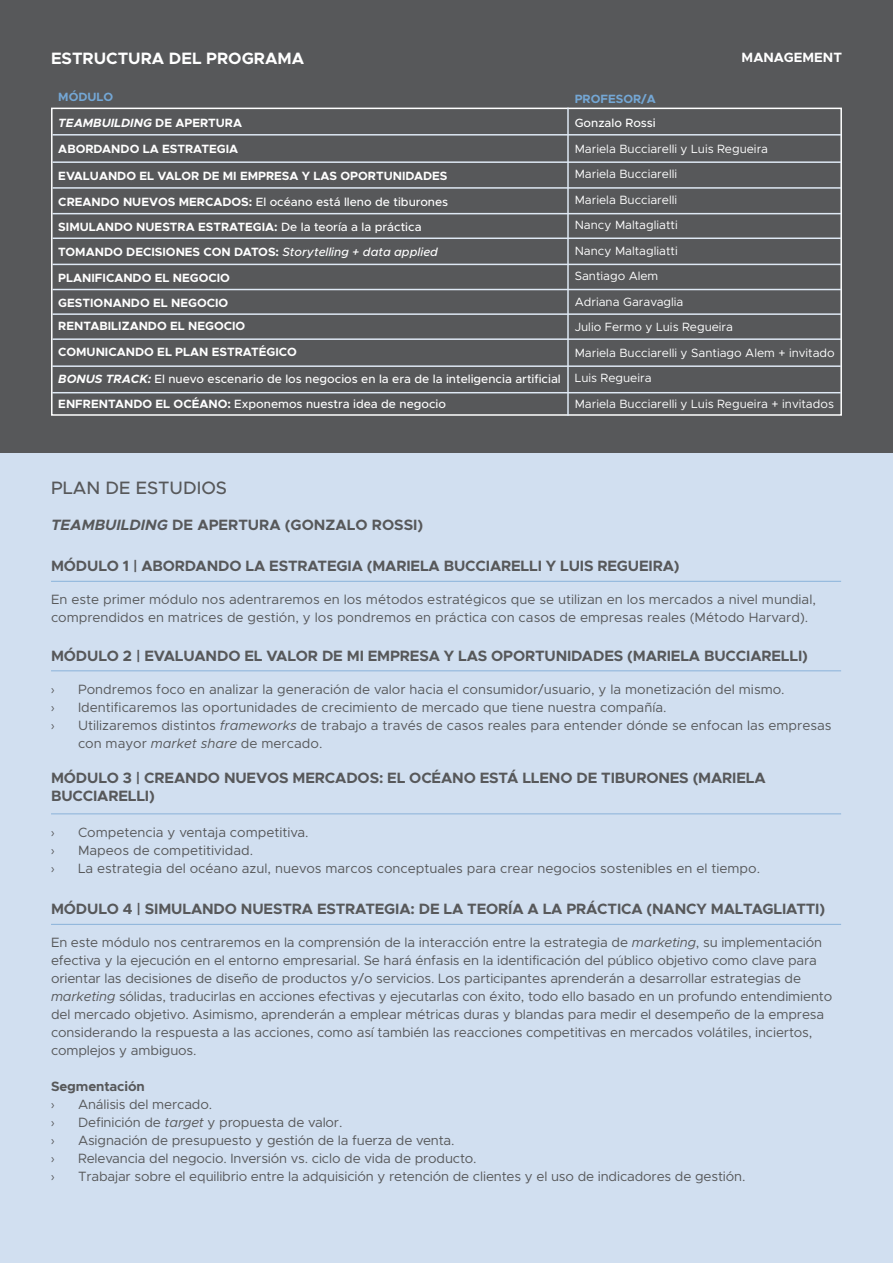
<style>
.page{position:relative;width:893px;height:1263px;background:#d1dff0}
.page>*{position:absolute;margin:0;border:0;box-sizing:border-box;transform-origin:0 0}
.t1{font:500 18px "Metropolis";color:#57585a}
.t2{font:700 16.5px "Metropolis";color:#fff}
.t3{font:700 15px "Metropolis";letter-spacing:-.01em;color:#57585a}
.t4{font:13.5px/18px "Metropolis";letter-spacing:-.01em;color:#57585a}
.t5{font:700 13.5px "Metropolis";letter-spacing:-.01em;color:#57585a}
.t6{font:13.5px "Myriad Pro";color:#57585a}
.t7{font:700 13.5px "Metropolis";color:#fff}
.t8{font:700 12px "Metropolis";color:#fff}
.t9{font:12px "Metropolis";color:#fff}
.t10{font:500 12px "Metropolis";color:#fff}
.t11{font:italic 700 12px "Metropolis";color:#fff}
.t12{font:700 12px "Metropolis";color:#74a7d5}
.s1{font-style:normal}
.s2{font-weight:700}
.s3{font-weight:500}
.s4{font-weight:500;font-style:italic}
.s5{font-weight:700;font-style:italic}
.s6{font-style:italic}
</style>
<div class="page">
<div style="left:0;top:0;width:893px;height:452px;background:#57585a"></div>
<div style="left:51px;top:108px;width:791px;height:308px;border:2px solid #fff"></div>
<hr style="left:51px;top:581px;width:790px;height:1px;background:#8eb5db">
<hr style="left:51px;top:670px;width:790px;height:1px;background:#8eb5db">
<hr style="left:51px;top:813px;width:790px;height:1px;background:#8eb5db">
<hr style="left:51px;top:924px;width:790px;height:1px;background:#8eb5db">
<hr style="left:53px;top:134px;width:788px;height:2px;background:#dfe9f5">
<hr style="left:53px;top:161px;width:788px;height:2px;background:#dfe9f5">
<hr style="left:53px;top:187px;width:788px;height:2px;background:#dfe9f5">
<hr style="left:53px;top:238px;width:788px;height:1px;background:#dfe9f5">
<hr style="left:53px;top:313px;width:788px;height:2px;background:#dfe9f5">
<hr style="left:52px;top:365px;width:789px;height:2px;background:#dfe9f5">
<hr style="left:52px;top:392px;width:789px;height:1px;background:#dfe9f5">
<hr style="left:53px;top:213px;width:788px;height:1px;background:#dfe9f5">
<hr style="left:53px;top:289px;width:788px;height:1px;background:#dfe9f5">
<hr style="left:53px;top:338px;width:788px;height:2px;background:#dfe9f5">
<hr style="left:53px;top:264px;width:788px;height:1px;background:#dfe9f5">
<hr style="left:567px;top:108px;width:2px;height:308px;background:#dfe9f5">
<p class="t2" style="left:51px;top:48px;width:255px">ESTRUCTURA DEL PROGRAMA</p>
<p class="t7" style="left:742px;top:49px;width:102px">MANAGEMENT</p>
<p class="t12" style="left:58px;top:89px;width:57px">MÓDULO</p>
<p class="t12" style="left:575px;top:91px;width:83px">PROFESOR/A</p>
<p class="t11" style="left:58px;top:115px;width:185px">TEAMBUILDING <span class="s1">DE APERTURA</span></p>
<p class="t8" style="left:58px;top:141px;width:181px">ABORDANDO LA ESTRATEGIA</p>
<p class="t8" style="left:58px;top:168px;width:391px">EVALUANDO EL VALOR DE MI EMPRESA Y LAS OPORTUNIDADES</p>
<p class="t10" style="left:58px;top:194px;width:391px"><span class="s2">CREANDO NUEVOS MERCADOS:</span> El océano está lleno de tiburones</p>
<p class="t8" style="left:58px;top:219px;width:365px">SIMULANDO NUESTRA ESTRATEGIA: <span class="s3">De la teoría a la práctica</span></p>
<p class="t8" style="left:58px;top:244px;width:381px">TOMANDO DECISIONES CON DATOS: <span class="s4">Storytelling + data applied</span></p>
<p class="t8" style="left:58px;top:270px;width:173px">PLANIFICANDO EL NEGOCIO</p>
<p class="t8" style="left:58px;top:295px;width:172px">GESTIONANDO EL NEGOCIO</p>
<p class="t8" style="left:58px;top:318px;width:189px">RENTABILIZANDO EL NEGOCIO</p>
<p class="t10" style="left:575px;top:115px;width:83px">Gonzalo Rossi</p>
<p class="t9" style="left:575px;top:141px;width:195px">Mariela Bucciarelli y Luis Regueira</p>
<p class="t9" style="left:575px;top:167px;width:104px">Mariela Bucciarelli</p>
<p class="t9" style="left:575px;top:192px;width:104px">Mariela Bucciarelli</p>
<p class="t9" style="left:575px;top:218px;width:104px">Nancy Maltagliatti</p>
<p class="t9" style="left:575px;top:243px;width:104px">Nancy Maltagliatti</p>
<p class="t9" style="left:575px;top:269px;width:85px">Santiago Alem</p>
<p class="t9" style="left:575px;top:294px;width:110px">Adriana Garavaglia</p>
<p class="t9" style="left:575px;top:320px;width:160px">Julio Fermo y Luis Regueira</p>
<p class="t9" style="left:575px;top:345px;width:262px">Mariela Bucciarelli y Santiago Alem + invitado</p>
<p class="t9" style="left:575px;top:371px;width:78px">Luis Regueira</p>
<p class="t9" style="left:575px;top:396px;width:261px">Mariela Bucciarelli y Luis Regueira + invitados</p>
<p class="t8" style="left:58px;top:344px;width:240px">COMUNICANDO EL PLAN ESTRATÉGICO</p>
<p class="t10" style="left:58px;top:372px;width:504px"><span class="s5">BONUS TRACK:</span> El nuevo escenario de los negocios en la era de la inteligencia artificial</p>
<p class="t10" style="left:58px;top:396px;width:389px"><span class="s2">ENFRENTANDO EL OCÉANO:</span> Exponemos nuestra idea de negocio</p>
<p class="t1" style="left:51px;top:477px;width:178px">PLAN DE ESTUDIOS</p>
<p class="t3" style="left:51px;top:516px;width:374px"><span class="s6">TEAMBUILDING</span> DE APERTURA (GONZALO ROSSI)</p>
<p class="t3" style="left:51px;top:557px;width:630px">MÓDULO 1 | ABORDANDO LA ESTRATEGIA (MARIELA BUCCIARELLI Y LUIS REGUEIRA)</p>
<p class="t4" style="left:51px;top:591px;width:766px">En este primer módulo nos adentraremos en los métodos estratégicos que se utilizan en los mercados a nivel mundial, comprendidos en matrices de gestión, y los pondremos en práctica con casos de empresas reales (Método Harvard).</p>
<p class="t3" style="left:51px;top:646px;width:758px">MÓDULO 2 | EVALUANDO EL VALOR DE MI EMPRESA Y LAS OPORTUNIDADES (MARIELA BUCCIARELLI)</p>
<p class="t6" style="left:51px;top:681px;width:5px">›</p>
<p class="t4" style="left:78px;top:680px;width:708px">Pondremos foco en analizar la generación de valor hacia el consumidor/usuario, y la monetización del mismo.</p>
<p class="t6" style="left:51px;top:699px;width:5px">›</p>
<p class="t4" style="left:78px;top:698px;width:590px">Identificaremos las oportunidades de crecimiento de mercado que tiene nuestra compañía.</p>
<p class="t6" style="left:51px;top:717px;width:5px">›</p>
<p class="t4" style="left:78px;top:716px;width:755px">Utilizaremos distintos <span class="s6">frameworks</span> de trabajo a través de casos reales para entender dónde se enfocan las empresas con mayor <span class="s6">market share</span> de mercado.</p>
<p class="t3" style="left:51px;top:769px;width:716px">MÓDULO 3 | CREANDO NUEVOS MERCADOS: EL OCÉANO ESTÁ LLENO DE TIBURONES (MARIELA</p>
<p class="t3" style="left:51px;top:786px;width:105px">BUCCIARELLI)</p>
<p class="t6" style="left:51px;top:824px;width:5px">›</p>
<p class="t4" style="left:78px;top:823px;width:232px">Competencia y ventaja competitiva.</p>
<p class="t6" style="left:51px;top:842px;width:5px">›</p>
<p class="t4" style="left:78px;top:841px;width:177px">Mapeos de competitividad.</p>
<p class="t6" style="left:51px;top:860px;width:5px">›</p>
<p class="t4" style="left:78px;top:859px;width:684px">La estrategia del océano azul, nuevos marcos conceptuales para crear negocios sostenibles en el tiempo.</p>
<p class="t3" style="left:51px;top:900px;width:776px">MÓDULO 4 | SIMULANDO NUESTRA ESTRATEGIA: DE LA TEORÍA A LA PRÁCTICA (NANCY MALTAGLIATTI)</p>
<p class="t4" style="left:51px;top:934px;width:783px">En este módulo nos centraremos en la comprensión de la interacción entre la estrategia de <span class="s6">marketing</span>, su implementación efectiva y la ejecución en el entorno empresarial. Se hará énfasis en la identificación del público objetivo como clave para orientar las decisiones de diseño de productos y/o servicios. Los participantes aprenderán a desarrollar estrategias de <span class="s6">marketing</span> sólidas, traducirlas en acciones efectivas y ejecutarlas con éxito, todo ello basado en un profundo entendimiento del mercado objetivo. Asimismo, aprenderán a emplear métricas duras y blandas para medir el desempeño de la empresa considerando la respuesta a las acciones, como así también las reacciones competitivas en mercados volátiles, inciertos, complejos y ambiguos.</p>
<p class="t5" style="left:51px;top:1078px;width:95px">Segmentación</p>
<p class="t6" style="left:51px;top:1096px;width:5px">›</p>
<p class="t4" style="left:78px;top:1096px;width:136px">Análisis del mercado.</p>
<p class="t6" style="left:51px;top:1114px;width:5px">›</p>
<p class="t4" style="left:78px;top:1114px;width:266px">Definición de <span class="s6">target</span> y propuesta de valor.</p>
<p class="t6" style="left:51px;top:1132px;width:5px">›</p>
<p class="t4" style="left:78px;top:1132px;width:378px">Asignación de presupuesto y gestión de la fuerza de venta.</p>
<p class="t6" style="left:51px;top:1150px;width:5px">›</p>
<p class="t4" style="left:78px;top:1150px;width:400px">Relevancia del negocio. Inversión vs. ciclo de vida de producto.</p>
<p class="t6" style="left:51px;top:1168px;width:5px">›</p>
<p class="t4" style="left:78px;top:1168px;width:669px">Trabajar sobre el equilibrio entre la adquisición y retención de clientes y el uso de indicadores de gestión.</p>
</div>
